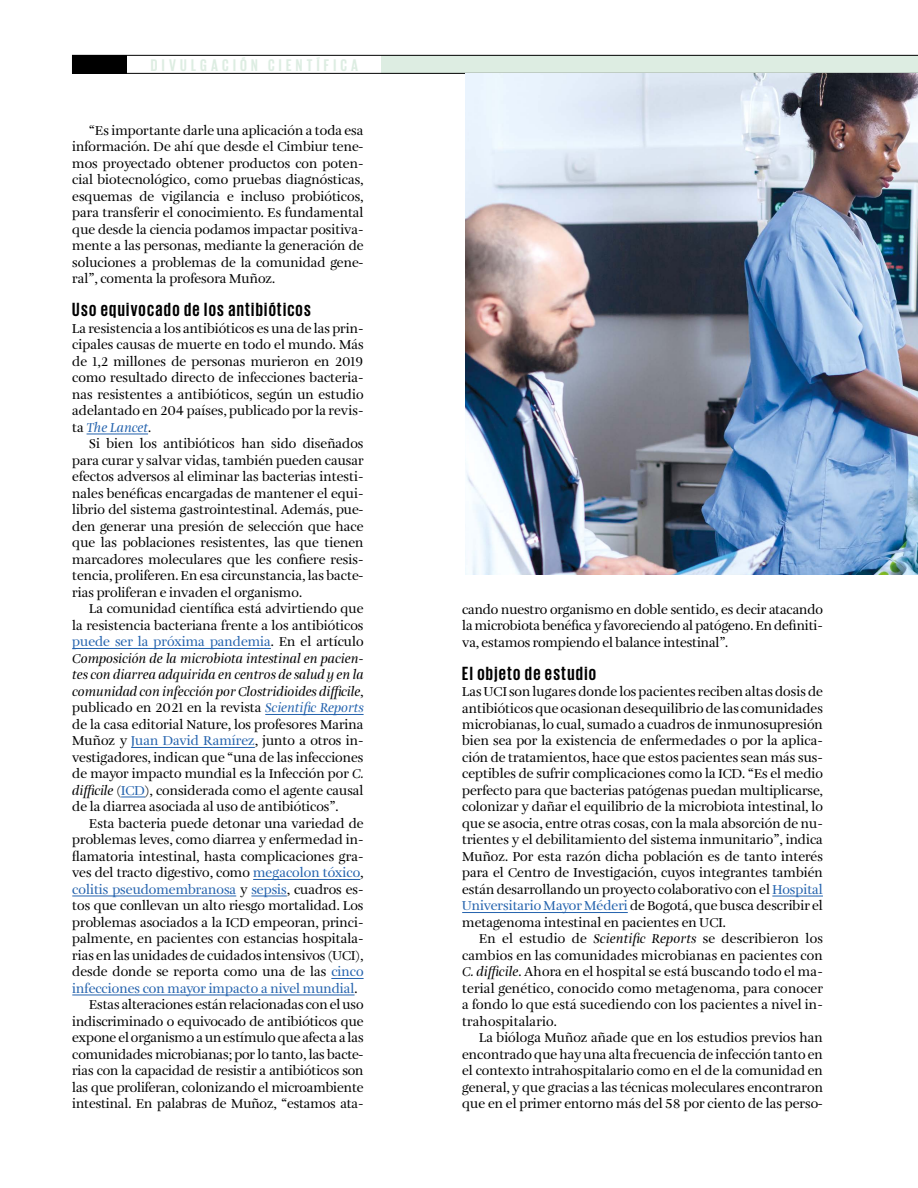
<style>
.page{position:relative;width:918px;height:1188px;background:#fff}
.page>*{position:absolute;margin:0;border:0;box-sizing:border-box;transform-origin:0 0}
.t1{font:700 19.5px "Giorgio Sans";letter-spacing:.07em;color:#000}
.t2{font:700 17.25px "Giorgio Sans";letter-spacing:.25em;color:#ddede2}
.t3{font:13.5px/16.5px "Amalia Pro";color:#000;text-align:justify}
.t4{font:13.5px "Amalia Pro";color:#2362ad}
.s1{font-style:italic;color:#2362ad}
.s2{color:#2362ad}
.s3{font-style:italic}
.s4{color:#000}
</style>
<div class="page">
<hr style="left:87px;top:434px;width:61px;height:1px;background:#2362ad">
<hr style="left:72px;top:648px;width:199px;height:1px;background:#2362ad">
<hr style="left:265px;top:714px;width:99px;height:1px;background:#2362ad">
<hr style="left:131px;top:747px;width:124px;height:1px;background:#2362ad">
<svg style="left:121px;top:797px;width:24px;height:1px"></svg>
<hr style="left:253px;top:879px;width:107px;height:1px;background:#2362ad">
<hr style="left:72px;top:896px;width:164px;height:1px;background:#2362ad">
<hr style="left:251px;top:896px;width:36px;height:1px;background:#2362ad">
<hr style="left:331px;top:978px;width:33px;height:1px;background:#2362ad">
<hr style="left:72px;top:995px;width:283px;height:1px;background:#2362ad">
<hr style="left:772px;top:896px;width:51px;height:1px;background:#2362ad">
<hr style="left:462px;top:912px;width:166px;height:1px;background:#2362ad">
<svg style="left:72px;top:55px;width:846px;height:19px"></svg>
<img style="left:465px;top:74px;width:453px;height:500px">
<p class="t2" style="left:151px;top:56px;width:209px">DIVULGACIÓN CIENTÍFICA</p>
<p class="t3" style="left:72px;top:123px;width:293px;text-indent:17px">“Es importante darle una aplicación a toda esa información. De ahí que desde el Cimbiur tene&shy;mos proyectado obtener productos con poten&shy;cial biotecnológico, como pruebas diagnósticas, esquemas de vigilancia e incluso probióticos, para transferir el conocimiento. Es fundamental que desde la ciencia podamos impactar positiva&shy;mente a las personas, mediante la generación de soluciones a problemas de la comunidad gene&shy;ral”, comenta la profesora Muñoz.</p>
<h1 class="t1" style="left:72px;top:300px;width:240px">Uso equivocado de los antibióticos</h1>
<p class="t3" style="left:72px;top:321px;width:293px">La resistencia a los antibióticos es una de las prin&shy;cipales causas de muerte en todo el mundo. Más de 1,2 millones de personas murieron en 2019 como resultado directo de infecciones bacteria&shy;nas resistentes a antibióticos, según un estudio adelantado en 204 países, publicado por la revis&shy;ta <span class="s1">The Lancet</span>.</p>
<p class="t3" style="left:72px;top:436px;width:293px;text-indent:17px">Si bien los antibióticos han sido diseñados para curar y salvar vidas, también pueden causar efectos adversos al eliminar las bacterias intesti&shy;nales benéficas encargadas de mantener el equi&shy;librio del sistema gastrointestinal. Además, pue&shy;den generar una presión de selección que hace que las poblaciones resistentes, las que tienen marcadores moleculares que les confiere resis&shy;tencia, proliferen. En esa circunstancia, las bacte&shy;rias proliferan e invaden el organismo.</p>
<p class="t3" style="left:72px;top:601px;width:293px;text-indent:17px">La comunidad científica está advirtiendo que la resistencia bacteriana frente a los antibióticos <span class="s2">puede ser la próxima pandemia</span>. En el artículo <span class="s3">Composición de la microbiota intestinal en pacien&shy;tes con diarrea adquirida en centros de salud y en la comunidad con infección por Clostridioides difficile</span>, publicado en 2021 en la revista <span class="s1">Scientific Reports </span>de la casa editorial Nature, los profesores Marina Muñoz y <span class="s2">Juan David Ramírez</span>, junto a otros in&shy;vestigadores, indican que “una de las infecciones de mayor impacto mundial es la Infección por <span class="s3">C. difficile</span> (<span class="s2">ICD</span>), considerada como el agente causal de la diarrea asociada al uso de antibióticos”.</p>
<p class="t3" style="left:89px;top:816px;width:276px">Esta bacteria puede detonar una variedad de</p>
<p class="t3" style="left:72px;top:832px;width:293px">problemas leves, como diarrea y enfermedad in-</p>
<p class="t3" style="left:72px;top:849px;width:293px">flamatoria intestinal, hasta complicaciones gra-</p>
<p class="t3" style="left:72px;top:865px;width:293px">ves del tracto digestivo, como <span class="s2">megacolon tóxico</span>,</p>
<p class="t4" style="left:72px;top:881px;width:293px">colitis pseudomembranosa <span class="s4">y</span> sepsis<span class="s4">, cuadros es-</span></p>
<p class="t3" style="left:72px;top:898px;width:293px">tos que conllevan un alto riesgo mortalidad. Los</p>
<p class="t3" style="left:72px;top:915px;width:293px">problemas asociados a la ICD empeoran, princi-</p>
<p class="t3" style="left:72px;top:931px;width:293px">palmente, en pacientes con estancias hospitala-</p>
<p class="t3" style="left:72px;top:948px;width:293px">rias en las unidades de cuidados intensivos (UCI),</p>
<p class="t3" style="left:72px;top:964px;width:293px">desde donde se reporta como una de las <span class="s2">cinco</span></p>
<p class="t4" style="left:72px;top:980px;width:287px">infecciones con mayor impacto a nivel mundial<span class="s4">.</span></p>
<p class="t3" style="left:89px;top:997px;width:276px">Estas alteraciones están relacionadas con el uso</p>
<p class="t3" style="left:72px;top:1014px;width:293px">indiscriminado o equivocado de antibióticos que</p>
<p class="t3" style="left:72px;top:1030px;width:293px">expone el organismo a un estímulo que afecta a las</p>
<p class="t3" style="left:72px;top:1047px;width:293px">comunidades microbianas; por lo tanto, las bacte-</p>
<p class="t3" style="left:72px;top:1063px;width:293px">rias con la capacidad de resistir a antibióticos son</p>
<p class="t3" style="left:72px;top:1080px;width:293px">las que proliferan, colonizando el microambiente</p>
<p class="t3" style="left:72px;top:1096px;width:293px">intestinal. En palabras de Muñoz, “estamos ata-</p>
<p class="t3" style="left:462px;top:601px;width:362px">cando nuestro organismo en doble sentido, es decir atacando la microbiota benéfica y favoreciendo al patógeno. En definiti&shy;va, estamos rompiendo el balance intestinal”.</p>
<h1 class="t1" style="left:462px;top:663px;width:135px">El objeto de estudio</h1>
<p class="t3" style="left:462px;top:684px;width:362px">Las UCI son lugares donde los pacientes reciben altas dosis de antibióticos que ocasionan desequilibrio de las comunidades microbianas, lo cual, sumado a cuadros de inmunosupresión bien sea por la existencia de enfermedades o por la aplica&shy;ción de tratamientos, hace que estos pacientes sean más sus&shy;ceptibles de sufrir complicaciones como la ICD. “Es el medio perfecto para que bacterias patógenas puedan multiplicarse, colonizar y dañar el equilibrio de la microbiota intestinal, lo que se asocia, entre otras cosas, con la mala absorción de nu&shy;trientes y el debilitamiento del sistema inmunitario”, indica Muñoz. Por esta razón dicha población es de tanto interés para el Centro de Investigación, cuyos integrantes también están desarrollando un proyecto colaborativo con el <span class="s2">Hospital Universitario Mayor Méderi</span> de Bogotá, que busca describir el metagenoma intestinal en pacientes en UCI.</p>
<p class="t3" style="left:462px;top:931px;width:362px;text-indent:17px">En el estudio de <span class="s3">Scientific Reports</span> se describieron los cambios en las comunidades microbianas en pacientes con <span class="s3">C. difficile</span>. Ahora en el hospital se está buscando todo el ma&shy;terial genético, conocido como metagenoma, para conocer a fondo lo que está sucediendo con los pacientes a nivel in&shy;trahospitalario.</p>
<p class="t3" style="left:462px;top:1030px;width:362px;text-indent:17px">La bióloga Muñoz añade que en los estudios previos han encontrado que hay una alta frecuencia de infección tanto en el contexto intrahospitalario como en el de la comunidad en general, y que gracias a las técnicas moleculares encontraron que en el primer entorno más del 58 por ciento de las perso-</p>
</div>
